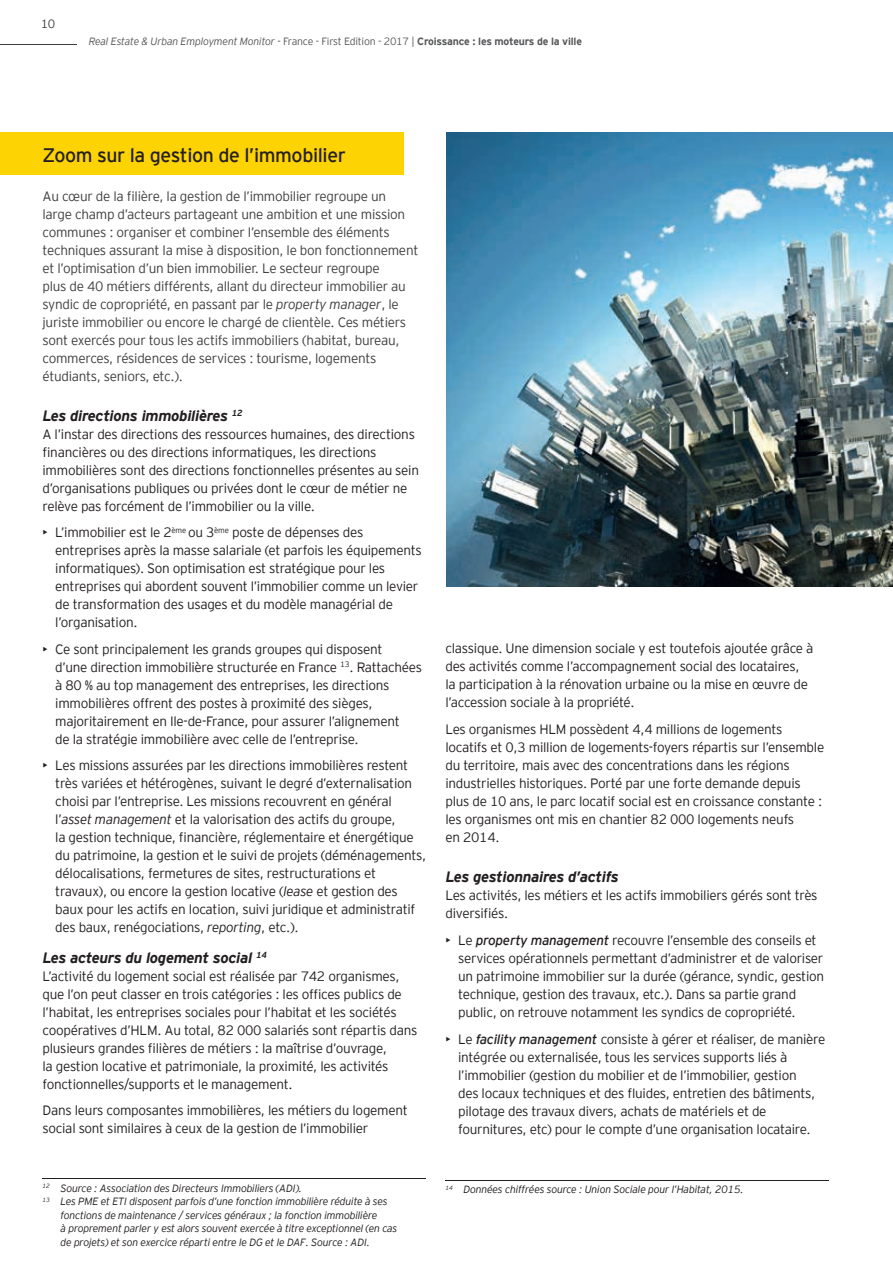
<style>
.page{position:relative;width:893px;height:1263px;background:#fff}
.page>*{position:absolute;margin:0;border:0;box-sizing:border-box;transform-origin:0 0}
.t1{font:19.5px "EY Interstate";letter-spacing:-.02em;color:#231f20}
.t2{font:italic 700 15px "EY Interstate";letter-spacing:-.02em;color:#231f20}
.t3{font:300 13.5px/18px "EY Interstate";letter-spacing:-.02em;color:#231f20}
.t4{font:300 13.5px/18px "EY Interstate";letter-spacing:-.02em;color:#3e3e3f}
.t5{font:300 12px "EY Interstate";color:#3e3e3f}
.t6{font:italic 300 10.5px "EY Interstate";letter-spacing:-.02em;color:#231f20}
.t7{font:italic 300 10.5px "EY Interstate";letter-spacing:-.02em;color:#57585a}
.s1{font-style:normal}
.s2{font-weight:700;font-style:normal}
.s3{font-style:italic}
</style>
<div class="page">
<hr style="left:0;top:44px;width:77px;height:1px;background:#3e3e3f">
<div style="left:0;top:132px;width:404px;height:42px;background:#fed304"></div>
<img style="left:446px;top:132px;width:447px;height:454px">
<hr style="left:43px;top:1178px;width:383px;height:1px;background:#231f20">
<hr style="left:445px;top:1180px;width:384px;height:1px;background:#231f20">
<p class="t5" style="left:41px;top:15px;width:16px">10</p>
<p class="t7" style="left:89px;top:34px;width:495px">Real Estate &amp; Urban Employment Monitor <span class="s1">- France - First Edition - 2017 |</span> <span class="s2">Croissance : les moteurs de la ville</span></p>
<h1 class="t1" style="left:43px;top:141px;width:305px">Zoom sur la gestion de l’immobilier</h1>
<p class="t4" style="left:43px;top:186px;width:377px">Au cœur de la filière, la gestion de l’immobilier regroupe un large champ d’acteurs partageant une ambition et une mission communes : organiser et combiner l’ensemble des éléments techniques assurant la mise à disposition, le bon fonctionnement et l’optimisation d’un bien immobilier. Le secteur regroupe<br>plus de 40 métiers différents, allant du directeur immobilier au syndic de copropriété, en passant par le <span class="s3">property manager</span>, le juriste immobilier ou encore le chargé de clientèle. Ces métiers sont exercés pour tous les actifs immobiliers (habitat, bureau, commerces, résidences de services : tourisme, logements étudiants, seniors, etc.).</p>
<p class="t2" style="left:43px;top:404px;width:202px">Les directions immobilières <sup>12</sup></p>
<p class="t3" style="left:43px;top:424px;width:378px">A l’instar des directions des ressources humaines, des directions financières ou des directions informatiques, les directions immobilières sont des directions fonctionnelles présentes au sein d’organisations publiques ou privées dont le cœur de métier ne relève pas forcément de l’immobilier ou la ville.</p>
<p class="t3" style="left:55px;top:523px;width:368px;text-indent:-13px">• L’immobilier est le 2<sup>ème</sup> ou 3<sup>ème</sup> poste de dépenses des entreprises après la masse salariale (et parfois les équipements informatiques). Son optimisation est stratégique pour les entreprises qui abordent souvent l’immobilier comme un levier de transformation des usages et du modèle managérial de l’organisation.</p>
<p class="t3" style="left:55px;top:639px;width:368px;text-indent:-13px">• Ce sont principalement les grands groupes qui disposent<br>d’une direction immobilière structurée en France <sup>13</sup>. Rattachées à 80 % au top management des entreprises, les directions immobilières offrent des postes à proximité des sièges, majoritairement en Ile-de-France, pour assurer l’alignement<br>de la stratégie immobilière avec celle de l’entreprise.</p>
<p class="t3" style="left:55px;top:756px;width:372px;text-indent:-13px">• Les missions assurées par les directions immobilières restent très variées et hétérogènes, suivant le degré d’externalisation choisi par l’entreprise. Les missions recouvrent en général l’<span class="s3">asset management</span> et la valorisation des actifs du groupe,<br>la gestion technique, financière, réglementaire et énergétique du patrimoine, la gestion et le suivi de projets (déménagements, délocalisations, fermetures de sites, restructurations et travaux), ou encore la gestion locative (<span class="s3">lease</span> et gestion des baux pour les actifs en location, suivi juridique et administratif des baux, renégociations, <span class="s3">reporting</span>, etc.).</p>
<p class="t2" style="left:43px;top:947px;width:226px">Les acteurs du logement social <sup>14</sup></p>
<p class="t3" style="left:43px;top:966px;width:376px">L’activité du logement social est réalisée par 742 organismes, que l’on peut classer en trois catégories : les offices publics de l’habitat, les entreprises sociales pour l’habitat et les sociétés coopératives d’HLM. Au total, 82 000 salariés sont répartis dans plusieurs grandes filières de métiers : la maîtrise d’ouvrage,<br>la gestion locative et patrimoniale, la proximité, les activités fonctionnelles/supports et le management.</p>
<p class="t3" style="left:43px;top:1101px;width:367px">Dans leurs composantes immobilières, les métiers du logement social sont similaires à ceux de la gestion de l’immobilier</p>
<p class="t6" style="left:43px;top:1180px;width:261px"><sup>12</sup> Source : Association des Directeurs Immobiliers (ADI).</p>
<p class="t6" style="left:43px;top:1194px;width:347px"><sup>13</sup> Les PME et ETI disposent parfois d’une fonction immobilière réduite à ses</p>
<p class="t6" style="left:61px;top:1207px;width:318px">fonctions de maintenance / services généraux ; la fonction immobilière</p>
<p class="t6" style="left:61px;top:1221px;width:338px">à proprement parler y est alors souvent exercée à titre exceptionnel (en cas</p>
<p class="t6" style="left:61px;top:1234px;width:311px">de projets) et son exercice réparti entre le DG et le DAF. Source : ADI.</p>
<p class="t3" style="left:445px;top:638px;width:370px">classique. Une dimension sociale y est toutefois ajoutée grâce à des activités comme l’accompagnement social des locataires,<br>la participation à la rénovation urbaine ou la mise en œuvre de l’accession sociale à la propriété.</p>
<p class="t3" style="left:445px;top:719px;width:380px">Les organismes HLM possèdent 4,4 millions de logements locatifs et 0,3 million de logements-foyers répartis sur l’ensemble du territoire, mais avec des concentrations dans les régions industrielles historiques. Porté par une forte demande depuis plus de 10 ans, le parc locatif social est en croissance constante : les organismes ont mis en chantier 82 000 logements neufs<br>en 2014.</p>
<p class="t2" style="left:445px;top:866px;width:175px">Les gestionnaires d’actifs</p>
<p class="t3" style="left:445px;top:885px;width:374px">Les activités, les métiers et les actifs immobiliers gérés sont très diversifiés.</p>
<p class="t3" style="left:458px;top:930px;width:367px;text-indent:-13px">• Le <span class="s3">property management</span> recouvre l’ensemble des conseils et services opérationnels permettant d’administrer et de valoriser un patrimoine immobilier sur la durée (gérance, syndic, gestion technique, gestion des travaux, etc.). Dans sa partie grand public, on retrouve notamment les syndics de copropriété.</p>
<p class="t3" style="left:458px;top:1029px;width:369px;text-indent:-13px">• Le <span class="s3">facility management</span> consiste à gérer et réaliser, de manière intégrée ou externalisée, tous les services supports liés à l’immobilier (gestion du mobilier et de l’immobilier, gestion<br>des locaux techniques et des fluides, entretien des bâtiments, pilotage des travaux divers, achats de matériels et de fournitures, etc) pour le compte d’une organisation locataire.</p>
<p class="t6" style="left:445px;top:1182px;width:300px"><sup>14</sup> Données chiffrées source : Union Sociale pour l’Habitat, 2015.</p>
</div>
